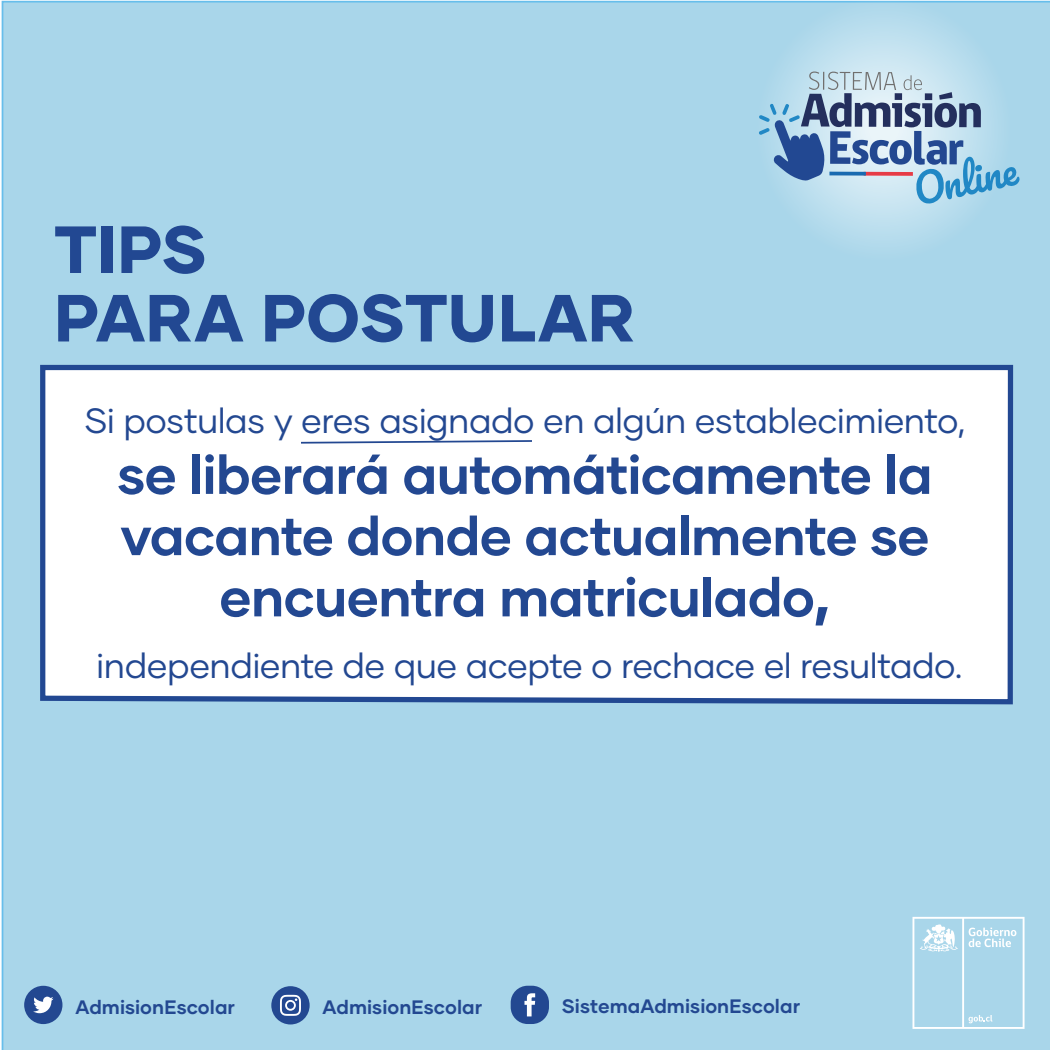
<style>
.page{position:relative;width:1050px;height:1050px;background:#fff}
.page>*{position:absolute;margin:0;border:0;box-sizing:border-box;transform-origin:0 0}
.t1{font:800 66.5px/68.4px "Gilmer";letter-spacing:.01em;color:#224892}
.t2{font:700 54.25px/61.2px "Gilmer";letter-spacing:-.015em;color:#234891;text-align:center}
.t3{font:35px "Gilmer";letter-spacing:-.015em;color:#234891}
.t4{font:700 19.43px "Gilmer";color:#234891}
.s1{font-size:66.5px}
</style>
<div class="page">
<div style="left:2px;top:1px;width:1048px;height:1049px;background:#a9d6ea"></div>
<div style="left:511px;top:986px;width:38px;height:38px;background:#234891;border-radius:17px"></div>
<svg style="left:524px;top:993px;width:11px;height:23px"></svg>
<div style="left:271px;top:986px;width:39px;height:38px;background:#234891;border-radius:50%"></div>
<svg style="left:280px;top:995px;width:21px;height:21px"></svg>
<div style="left:24px;top:986px;width:38px;height:38px;background:#234891;border-radius:50%"></div>
<svg style="left:33px;top:997px;width:21px;height:16px"></svg>
<svg style="left:912px;top:917px;width:113px;height:112px;background:#b5dbec"></svg>
<svg style="left:717px;top:0;width:333px;height:301px;background:#add8eb"></svg>
<svg style="left:759px;top:71px;width:261px;height:133px;background:#99b9d3"></svg>
<svg style="left:37px;top:362px;width:979px;height:345px"></svg>
<div style="left:713px;top:1040px;width:333px;height:10px;background:#a9d6ea"></div>
<svg style="left:299px;top:439px;width:235px;height:6px"></svg>
<h1 class="t1" style="left:54px;top:215px;width:582px">TIPS<br>PARA POSTULAR</h1>
<p class="t3" style="left:84px;top:399px;width:883px">Si postulas y eres asignado en algún establecimiento,</p>
<h2 class="t2" style="left:117px;top:444px;width:817px">se liberará automáticamente la vacante donde actualmente se encuentra matriculado<span class="s1">,</span></h2>
<p class="t3" style="left:96px;top:644px;width:868px">independiente de que acepte o rechace el resultado.</p>
<p class="t4" style="left:75px;top:995px;width:161px">AdmisionEscolar</p>
<p class="t4" style="left:323px;top:995px;width:161px">AdmisionEscolar</p>
<p class="t4" style="left:562px;top:994px;width:240px">SistemaAdmisionEscolar</p>
</div>
